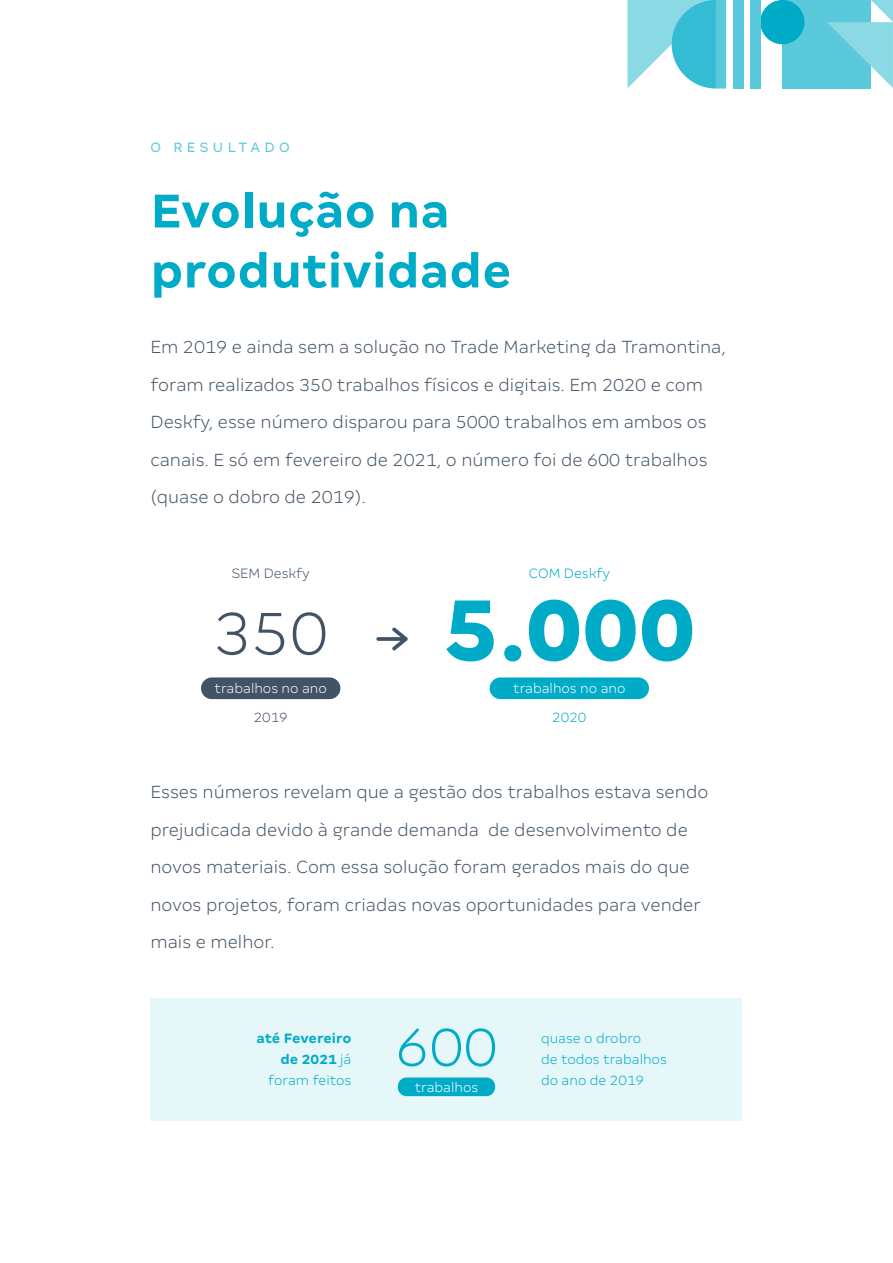
<style>
.page{position:relative;width:893px;height:1263px;background:#fff}
.page>*{position:absolute;margin:0;border:0;box-sizing:border-box;transform-origin:0 0}
.t1{font:800 97.5px "Desktype";color:#00abc8}
.t2{font:300 67.5px "Desktype";color:#415364}
.t3{font:300 60px "Desktype";color:#00abc8}
.t4{font:700 52.5px/60px "Desktype";color:#00abc8}
.t5{font:300 19.5px/37.5px "Desktype";color:#415364}
.t6{font:300 15px/20.9px "Desktype";color:#00abc8}
.t7{font:300 15px "Desktype";color:#fff}
.t8{font:700 15px/20.9px "Desktype";color:#00abc8;text-align:right}
.t9{font:300 15px "Desktype";color:#415364}
.t10{font:15px "Desktype";letter-spacing:.3em;color:#59c9db}
.s1{font-weight:300}
</style>
<div class="page">
<div style="left:151px;top:998px;width:591px;height:122px;background:#e6f7f9"></div>
<div style="left:201px;top:677px;width:139px;height:22px;background:#415364;border-radius:11px"></div>
<div style="left:398px;top:1077px;width:97px;height:19px;background:#00abc8;border-radius:9px"></div>
<div style="left:490px;top:677px;width:159px;height:22px;background:#00abc8;border-radius:11px"></div>
<svg style="left:376px;top:627px;width:32px;height:23px"></svg>
<div style="left:783px;top:0;width:88px;height:88px;background:#59c9db"></div>
<svg style="left:827px;top:0;width:66px;height:88px"></svg>
<div style="left:760px;top:0;width:44px;height:44px;background:#00abc8;border-radius:50%"></div>
<svg style="left:627px;top:0;width:89px;height:89px"></svg>
<div style="left:716px;top:0;width:10px;height:89px;background:#59c9db"></div>
<div style="left:733px;top:0;width:10px;height:89px;background:#59c9db"></div>
<div style="left:750px;top:0;width:10px;height:89px;background:#59c9db"></div>
<p class="t10" style="left:151px;top:138px;width:141px">O RESULTADO</p>
<h3 class="t4" style="left:151px;top:180px;width:363px">Evolução na produtividade</h3>
<p class="t5" style="left:151px;top:328px;width:577px">Em 2019 e ainda sem a solução no Trade Marketing da Tramontina, foram realizados 350 trabalhos físicos e digitais. Em 2020 e com Deskfy, esse número disparou para 5000 trabalhos em ambos os canais. E só em fevereiro de 2021, o número foi de 600 trabalhos (quase o dobro de 2019).</p>
<p class="t9" style="left:232px;top:565px;width:79px">SEM Deskfy</p>
<h2 class="t2" style="left:213px;top:595px;width:117px">350</h2>
<p class="t7" style="left:215px;top:680px;width:114px">trabalhos no ano</p>
<p class="t9" style="left:254px;top:709px;width:36px">2019</p>
<p class="t6" style="left:529px;top:563px;width:82px">COM Deskfy</p>
<h1 class="t1" style="left:443px;top:572px;width:254px">5.000</h1>
<p class="t7" style="left:513px;top:680px;width:114px">trabalhos no ano</p>
<p class="t6" style="left:552px;top:706px;width:36px">2020</p>
<p class="t5" style="left:151px;top:773px;width:559px">Esses números revelam que a gestão dos trabalhos estava sendo prejudicada devido à grande demanda de desenvolvimento de novos materiais. Com essa solução foram gerados mais do que novos projetos, foram criadas novas oportunidades para vender mais e melhor.</p>
<h3 class="t3" style="left:395px;top:1013px;width:104px">600</h3>
<p class="t7" style="left:415px;top:1078px;width:65px">trabalhos</p>
<p class="t8" style="left:256px;top:1028px;width:97px">até Fevereiro de 2021 <span class="s1">já foram feitos</span></p>
<p class="t6" style="left:541px;top:1028px;width:127px">quase o drobro<br>de todos trabalhos do ano de 2019</p>
</div>
